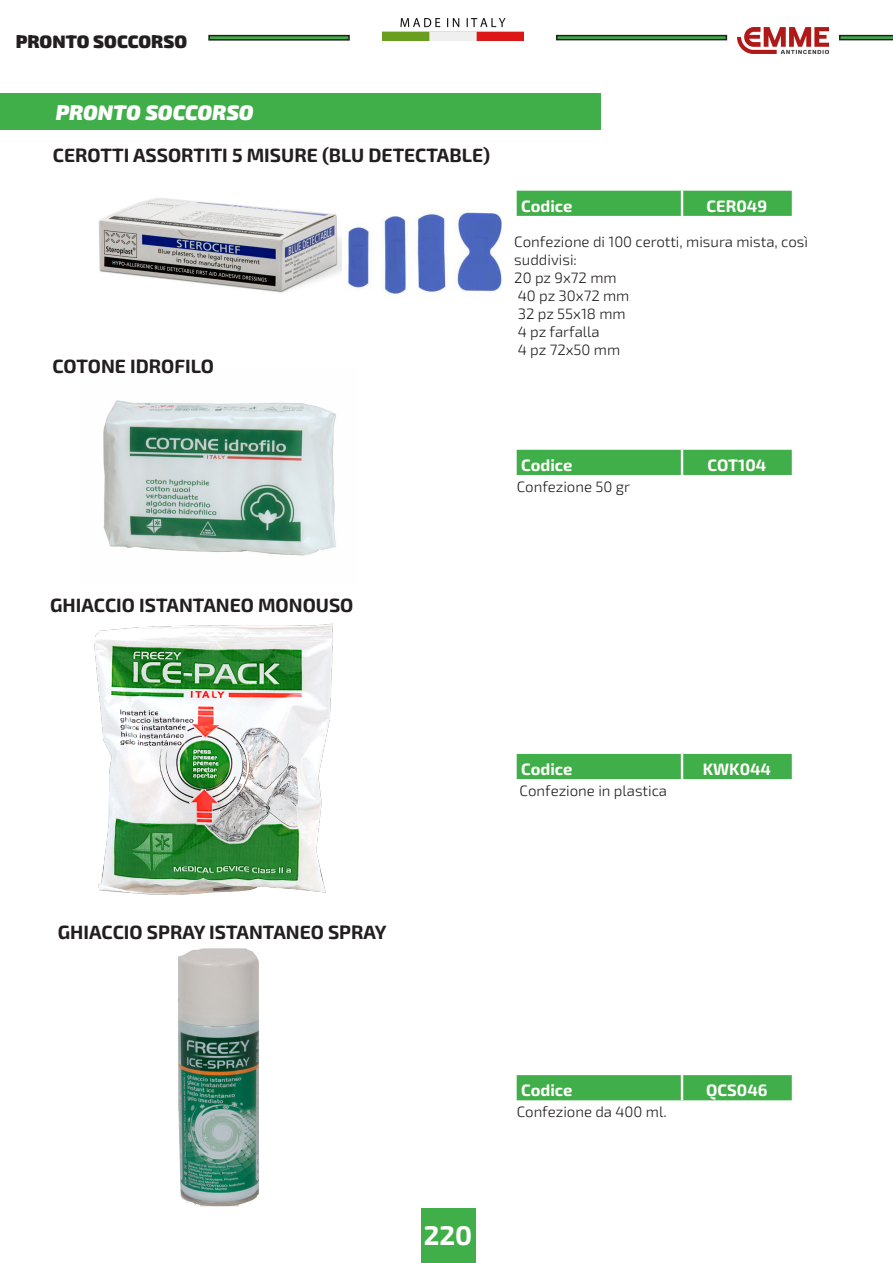
<style>
.page{position:relative;width:893px;height:1263px;background:#fff}
.page>*{position:absolute;margin:0;border:0;box-sizing:border-box;transform-origin:0 0}
.t1{font:700 27px "Exo 2";color:#fff}
.t2{font:italic 900 21px "Exo 2";color:#fff}
.t3{font:700 19.2px "Exo 2";color:#231f20}
.t4{font:900 18px "Exo 2";color:#231f20}
.t5{font:700 16.5px "Exo 2";color:#fffefc}
.testi_calibri_10{font:300 15px/18px "Exo 2";color:#231f20}
</style>
<div class="page">
<div style="left:421px;top:1209px;width:54px;height:54px;background:#40ae49"></div>
<div style="left:208px;top:35px;width:142px;height:6px;border:2px solid #231f20"></div>
<div style="left:556px;top:35px;width:171px;height:5px;border:2px solid #231f20"></div>
<svg style="left:839px;top:35px;width:54px;height:5px"></svg>
<img style="left:382px;top:19px;width:142px;height:22px">
<img style="left:738px;top:27px;width:90px;height:27px">
<div style="left:0;top:94px;width:601px;height:36px;background:#40ae49"></div>
<hr style="left:892px;top:94px;width:1px;height:36px;background:#40ae49">
<img style="left:103px;top:400px;width:233px;height:156px">
<img style="left:94px;top:623px;width:239px;height:272px">
<div style="left:517px;top:450px;width:275px;height:25px;background:#40ae49"></div>
<hr style="left:681px;top:450px;width:2px;height:25px;background:#fff">
<div style="left:517px;top:754px;width:275px;height:25px;background:#40ae49"></div>
<hr style="left:681px;top:754px;width:2px;height:25px;background:#fff">
<div style="left:517px;top:191px;width:275px;height:25px;background:#40ae49"></div>
<hr style="left:681px;top:191px;width:2px;height:25px;background:#fff">
<img style="left:178px;top:948px;width:81px;height:259px">
<div style="left:517px;top:1075px;width:275px;height:25px;background:#40ae49"></div>
<hr style="left:681px;top:1075px;width:2px;height:25px;background:#fff">
<img style="left:99px;top:198px;width:243px;height:95px">
<img style="left:346px;top:210px;width:155px;height:86px">
<p class="t4" style="left:16px;top:29px;width:173px">PRONTO SOCCORSO</p>
<p class="t2" style="left:56px;top:98px;width:199px">PRONTO SOCCORSO</p>
<p class="t3" style="left:53px;top:142px;width:439px">CEROTTI ASSORTITI 5 MISURE (BLU DETECTABLE)</p>
<p class="t3" style="left:52px;top:353px;width:163px">COTONE IDROFILO</p>
<p class="t5" style="left:521px;top:194px;width:53px">Codice</p>
<p class="t5" style="left:707px;top:194px;width:62px">CER049</p>
<p class="testi_calibri_10" style="left:514px;top:232px;width:295px">Confezione di 100 cerotti, misura mista, così suddivisi:</p>
<p class="testi_calibri_10" style="left:514px;top:268px;width:104px">20 pz 9x72 mm</p>
<p class="testi_calibri_10" style="left:518px;top:286px;width:113px">40 pz 30x72 mm</p>
<p class="testi_calibri_10" style="left:518px;top:304px;width:110px">32 pz 55x18 mm</p>
<p class="testi_calibri_10" style="left:518px;top:322px;width:83px">4 pz farfalla</p>
<p class="testi_calibri_10" style="left:518px;top:340px;width:104px">4 pz 72x50 mm</p>
<p class="t5" style="left:521px;top:453px;width:53px">Codice</p>
<p class="t5" style="left:707px;top:453px;width:60px">COT104</p>
<p class="testi_calibri_10" style="left:517px;top:477px;width:115px">Confezione 50 gr</p>
<p class="t3" style="left:50px;top:592px;width:305px">GHIACCIO ISTANTANEO MONOUSO</p>
<p class="t3" style="left:58px;top:918px;width:330px">GHIACCIO SPRAY ISTANTANEO SPRAY</p>
<p class="t5" style="left:521px;top:757px;width:53px">Codice</p>
<p class="t5" style="left:703px;top:757px;width:70px">KWK044</p>
<p class="testi_calibri_10" style="left:520px;top:781px;width:149px">Confezione in plastica</p>
<h1 class="t1" style="left:424px;top:1216px;width:50px">220</h1>
<p class="t5" style="left:521px;top:1079px;width:53px">Codice</p>
<p class="t5" style="left:706px;top:1079px;width:63px">QCS046</p>
<p class="testi_calibri_10" style="left:517px;top:1102px;width:151px">Confezione da 400 ml.</p>
</div>
